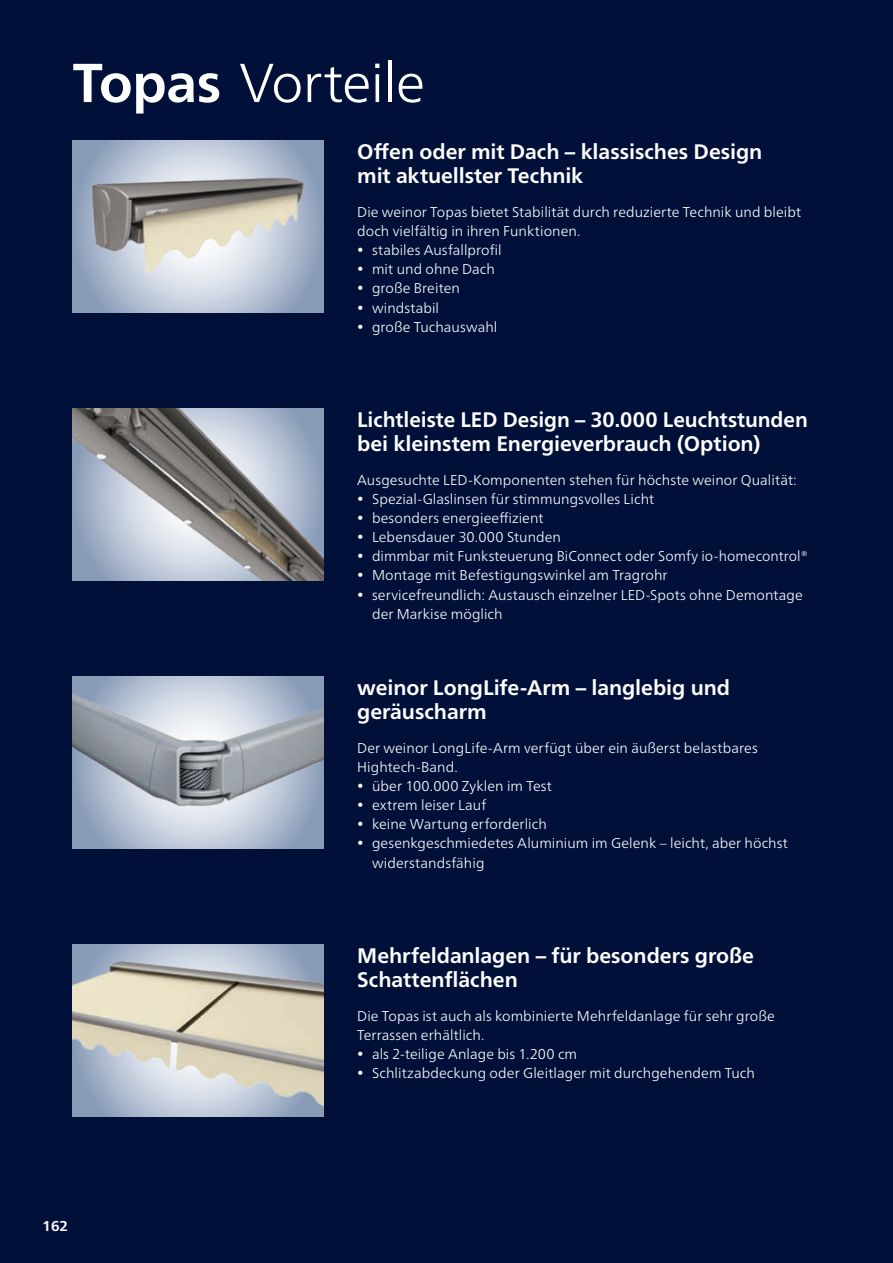
<style>
.page{position:relative;width:893px;height:1263px;background:#001039}
.page>*{position:absolute;margin:0;border:0;box-sizing:border-box;transform-origin:0 0}
.t1{font:300 54.75px "Frutiger Neue LTW1 G";letter-spacing:-.015em;color:#fff}
.t2{font:700 21px/23.9px "Frutiger Neue LTW1 G";letter-spacing:-.005em;color:#fff}
.t3{font:300 14.25px/19.2px "Frutiger Neue LTW1 G";letter-spacing:.005em;color:#fff}
.t4{font:700 14.25px "Frutiger Neue LTW1 G";color:#fff}
.s1{font-weight:700}
</style>
<div class="page">
<img style="left:72px;top:408px;width:251px;height:172px">
<svg style="left:72px;top:944px;width:251px;height:172px"></svg>
<img style="left:72px;top:957px;width:251px;height:157px">
<svg style="left:72px;top:140px;width:251px;height:173px"></svg>
<img style="left:86px;top:175px;width:224px;height:103px">
<svg style="left:72px;top:820px;width:251px;height:28px"></svg>
<img style="left:72px;top:676px;width:251px;height:144px">
<h1 class="t1" style="left:72px;top:50px;width:354px"><span class="s1">Topas</span> Vorteile</h1>
<h2 class="t2" style="left:357px;top:140px;width:407px">Offen oder mit Dach – klassisches Design mit aktuellster Technik</h2>
<p class="t3" style="left:357px;top:202px;width:446px">Die weinor Topas bietet Stabilität durch reduzierte Technik und bleibt doch vielfältig in ihren Funktionen.</p>
<p class="t3" style="left:357px;top:240px;width:146px">• stabiles Ausfallprofil</p>
<p class="t3" style="left:357px;top:260px;width:139px">• mit und ohne Dach</p>
<p class="t3" style="left:357px;top:279px;width:104px">• große Breiten</p>
<p class="t3" style="left:357px;top:298px;width:84px">• windstabil</p>
<p class="t3" style="left:357px;top:317px;width:142px">• große Tuchauswahl</p>
<h2 class="t2" style="left:357px;top:408px;width:452px">Lichtleiste LED Design – 30.000 Leuchtstunden bei kleinstem Energieverbrauch (Option)</h2>
<p class="t3" style="left:357px;top:470px;width:441px">Ausgesuchte LED-Komponenten stehen für höchste weinor Qualität:</p>
<p class="t3" style="left:357px;top:489px;width:299px">• Spezial-Glaslinsen für stimmungsvolles Licht</p>
<p class="t3" style="left:357px;top:508px;width:188px">• besonders energieeffizient</p>
<p class="t3" style="left:357px;top:527px;width:205px">• Lebensdauer 30.000 Stunden</p>
<p class="t3" style="left:357px;top:547px;width:452px">• dimmbar mit Funksteuerung BiConnect oder Somfy io-homecontrol®</p>
<p class="t3" style="left:357px;top:566px;width:312px">• Montage mit Befestigungswinkel am Tragrohr</p>
<p class="t3" style="left:372px;top:585px;width:432px;text-indent:-15px">• servicefreundlich: Austausch einzelner LED-Spots ohne Demontage der Markise möglich</p>
<h2 class="t2" style="left:357px;top:676px;width:374px">weinor LongLife-Arm – langlebig und geräuscharm</h2>
<p class="t3" style="left:357px;top:738px;width:402px">Der weinor LongLife-Arm verfügt über ein äußerst belastbares<br>Hightech-Band.</p>
<p class="t3" style="left:357px;top:776px;width:196px">• über 100.000 Zyklen im Test</p>
<p class="t3" style="left:357px;top:795px;width:131px">• extrem leiser Lauf</p>
<p class="t3" style="left:357px;top:814px;width:191px">• keine Wartung erforderlich</p>
<p class="t3" style="left:372px;top:834px;width:417px;text-indent:-15px">• gesenkgeschmiedetes Aluminium im Gelenk – leicht, aber höchst widerstandsfähig</p>
<p class="t4" style="left:43px;top:1218px;width:27px">162</p>
<h2 class="t2" style="left:357px;top:944px;width:398px">Mehrfeldanlagen – für besonders große<br>Schattenflächen</h2>
<p class="t3" style="left:357px;top:1006px;width:419px">Die Topas ist auch als kombinierte Mehrfeldanlage für sehr große<br>Terrassen erhältlich.</p>
<p class="t3" style="left:357px;top:1044px;width:221px">• als 2-teilige Anlage bis 1.200 cm</p>
<p class="t3" style="left:357px;top:1063px;width:399px">• Schlitzabdeckung oder Gleitlager mit durchgehendem Tuch</p>
</div>
